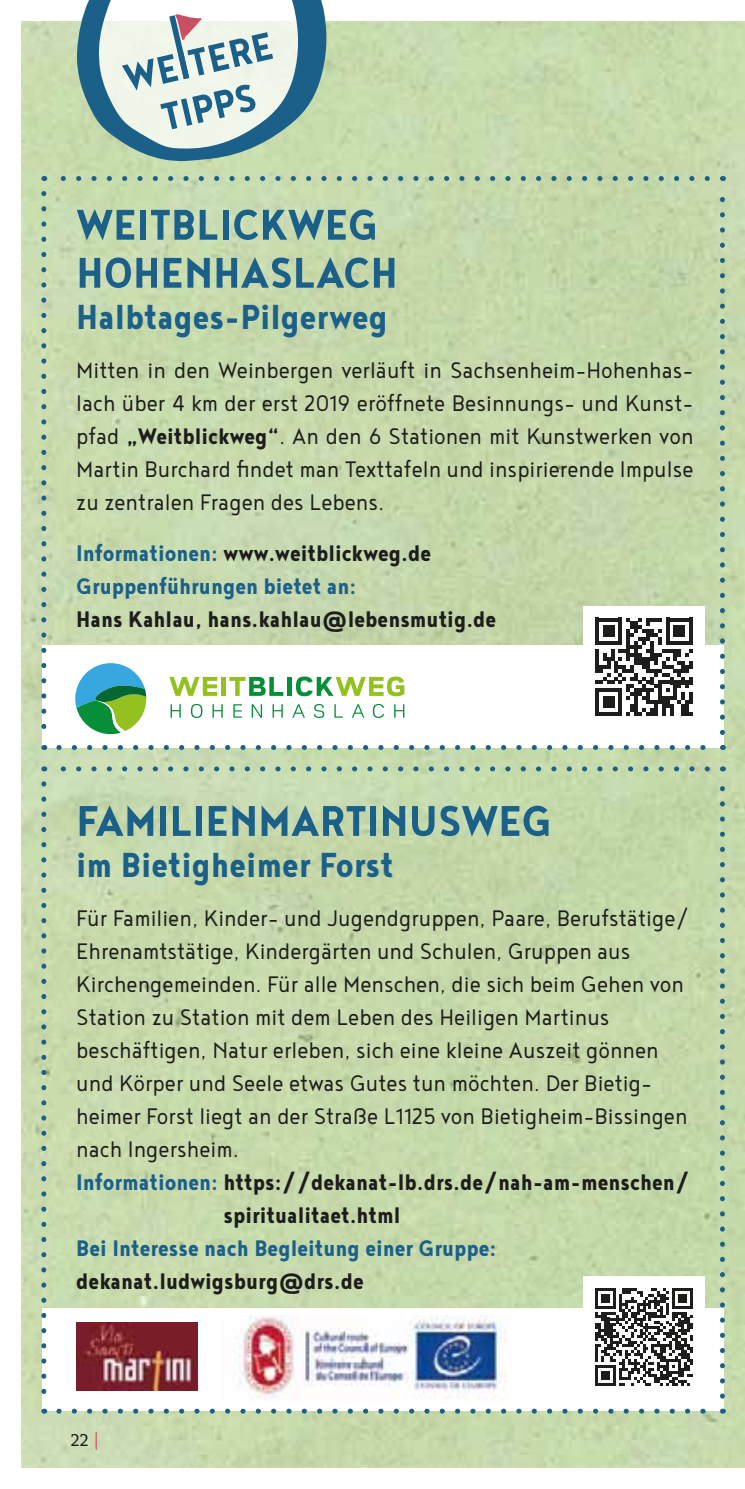
<style>
.page{position:relative;width:745px;height:1489px;background:#fff}
.page>*{position:absolute;margin:0;border:0;box-sizing:border-box;transform-origin:0 0}
.t1{font:700 52.5px/48px "Noyh Geometric Slim";color:#1b6088}
.t2{font:700 47.5px/46.2px "Noyh Geometric Slim";color:#1b6088;text-align:center}
.t3{font:700 42.5px "Noyh Geometric Slim";color:#1b6088}
.t4{font:300 27.5px/33px "Noyh Geometric Slim";color:#1d1d1b;text-align:justify}
.t5{font:700 27.5px "Noyh Geometric Slim";color:#1d1d1b}
.t6{font:700 27.5px/33px "Noyh Geometric Slim";color:#1b6088}
.t7{font:17.5px "Le Monde Courrier Std";color:#1d1d1b}
.s1{font-weight:700}
.s2{color:#1d1d1b}
.s3{color:#1b6088}
.s4{color:#ca4f62}
</style>
<div class="page">
<img style="left:21px;top:21px;width:723px;height:1446px">
<div style="left:43px;top:645px;width:680px;height:102px;background:#fff"></div>
<div style="left:43px;top:1308px;width:680px;height:102px;background:#fff"></div>
<svg style="left:169px;top:677px;width:48px;height:19px"></svg>
<hr style="left:221px;top:677px;width:4px;height:19px;background:#94c11f">
<svg style="left:229px;top:677px;width:54px;height:19px"></svg>
<hr style="left:287px;top:677px;width:4px;height:19px;background:#078e38">
<svg style="left:296px;top:676px;width:108px;height:20px"></svg>
<svg style="left:170px;top:704px;width:11px;height:13px"></svg>
<svg style="left:191px;top:704px;width:11px;height:14px"></svg>
<svg style="left:212px;top:704px;width:10px;height:13px"></svg>
<svg style="left:233px;top:704px;width:9px;height:13px"></svg>
<svg style="left:251px;top:704px;width:11px;height:13px"></svg>
<svg style="left:272px;top:704px;width:10px;height:13px"></svg>
<svg style="left:292px;top:704px;width:13px;height:13px"></svg>
<svg style="left:313px;top:704px;width:11px;height:14px"></svg>
<svg style="left:334px;top:704px;width:9px;height:13px"></svg>
<svg style="left:352px;top:704px;width:12px;height:13px"></svg>
<svg style="left:372px;top:704px;width:12px;height:14px"></svg>
<svg style="left:394px;top:704px;width:10px;height:13px"></svg>
<svg style="left:75px;top:663px;width:71px;height:71px"></svg>
<svg style="left:59px;top:745px;width:655px;height:5px"></svg>
<svg style="left:51px;top:176px;width:656px;height:5px;background:#9bbba4"></svg>
<svg style="left:41px;top:193px;width:5px;height:557px;background:#a2bfae"></svg>
<svg style="left:719px;top:176px;width:5px;height:556px;background:#a6c2ae"></svg>
<svg style="left:59px;top:1408px;width:655px;height:5px"></svg>
<svg style="left:51px;top:766px;width:656px;height:5px;background:#9cbda5"></svg>
<svg style="left:41px;top:783px;width:5px;height:630px;background:#a1beac"></svg>
<svg style="left:719px;top:766px;width:5px;height:629px;background:#a6c2ac"></svg>
<svg style="left:76px;top:0;width:252px;height:162px;background:#bacecb"></svg>
<img style="left:77px;top:1322px;width:120px;height:67px">
<img style="left:239px;top:1315px;width:268px;height:85px">
<div style="left:583px;top:1276px;width:121px;height:121px;background:#fff"></div>
<svg style="left:595px;top:1288px;width:97px;height:97px"></svg>
<div style="left:583px;top:606px;width:121px;height:121px;background:#fff"></div>
<svg style="left:595px;top:617px;width:97px;height:99px"></svg>
<h2 class="t2" style="left:118px;top:54px;width:153px;rotate:-13deg">WEITERE<br>TIPPS</h2>
<h1 class="t1" style="left:76px;top:197px;width:323px">WEITBLICKWEG<br>HOHENHASLACH</h1>
<h3 class="t3" style="left:76px;top:289px;width:313px">Halbtages-Pilgerweg</h3>
<p class="t4" style="left:76px;top:352px;width:618px">Mitten in den Weinbergen verläuft in Sachsenheim-Hohenhas&shy;lach über 4 km der erst 2019 eröffnete Besinnungs- und Kunst&shy;pfad <span class="s1">„Weitblickweg“</span>. An den 6 Stationen mit Kunstwerken von Martin Burchard findet man Texttafeln und inspirierende Impulse zu zentralen Fragen des Lebens.</p>
<p class="t6" style="left:76px;top:534px;width:356px">Informationen: <span class="s2">www.weitblickweg.de<br></span>Gruppenführungen bietet an:</p>
<p class="t5" style="left:76px;top:601px;width:421px">Hans Kahlau, hans.kahlau@lebensmutig.de</p>
<h1 class="t1" style="left:76px;top:793px;width:476px">FAMILIENMARTINUSWEG</h1>
<h3 class="t3" style="left:76px;top:837px;width:318px">im Bietigheimer Forst</h3>
<p class="t4" style="left:76px;top:900px;width:614px">Für Familien, Kinder- und Jugendgruppen, Paare, Berufstätige/</p>
<p class="t4" style="left:76px;top:933px;width:555px">Ehrenamtstätige, Kindergärten und Schulen, Gruppen aus</p>
<p class="t4" style="left:76px;top:966px;width:609px">Kirchen gemeinden. Für alle Menschen, die sich beim Gehen von</p>
<p class="t4" style="left:76px;top:999px;width:534px">Station zu Station mit dem Leben des Heiligen Martinus</p>
<p class="t4" style="left:76px;top:1032px;width:583px">beschäftigen, Natur erleben, sich eine kleine Auszeit gönnen</p>
<p class="t4" style="left:76px;top:1065px;width:577px">und Körper und Seele etwas Gutes tun möchten. Der Bietig-</p>
<p class="t4" style="left:76px;top:1098px;width:612px">heimer Forst liegt an der Straße L1125 von Bietigheim-Bissingen</p>
<p class="t4" style="left:76px;top:1131px;width:164px">nach Ingersheim.</p>
<p class="t5" style="left:76px;top:1164px;width:614px"><span class="s3">Informationen:</span> https://dekanat-lb.drs.de/nah-am-menschen/</p>
<p class="t5" style="left:223px;top:1197px;width:178px">spiritualitaet.html</p>
<p class="t6" style="left:76px;top:1230px;width:421px">Bei Interesse nach Begleitung einer Gruppe:</p>
<p class="t5" style="left:76px;top:1263px;width:289px">dekanat.ludwigsburg@drs.de</p>
<p class="t7" style="left:71px;top:1429px;width:29px">22 <span class="s4">|</span></p>
</div>
